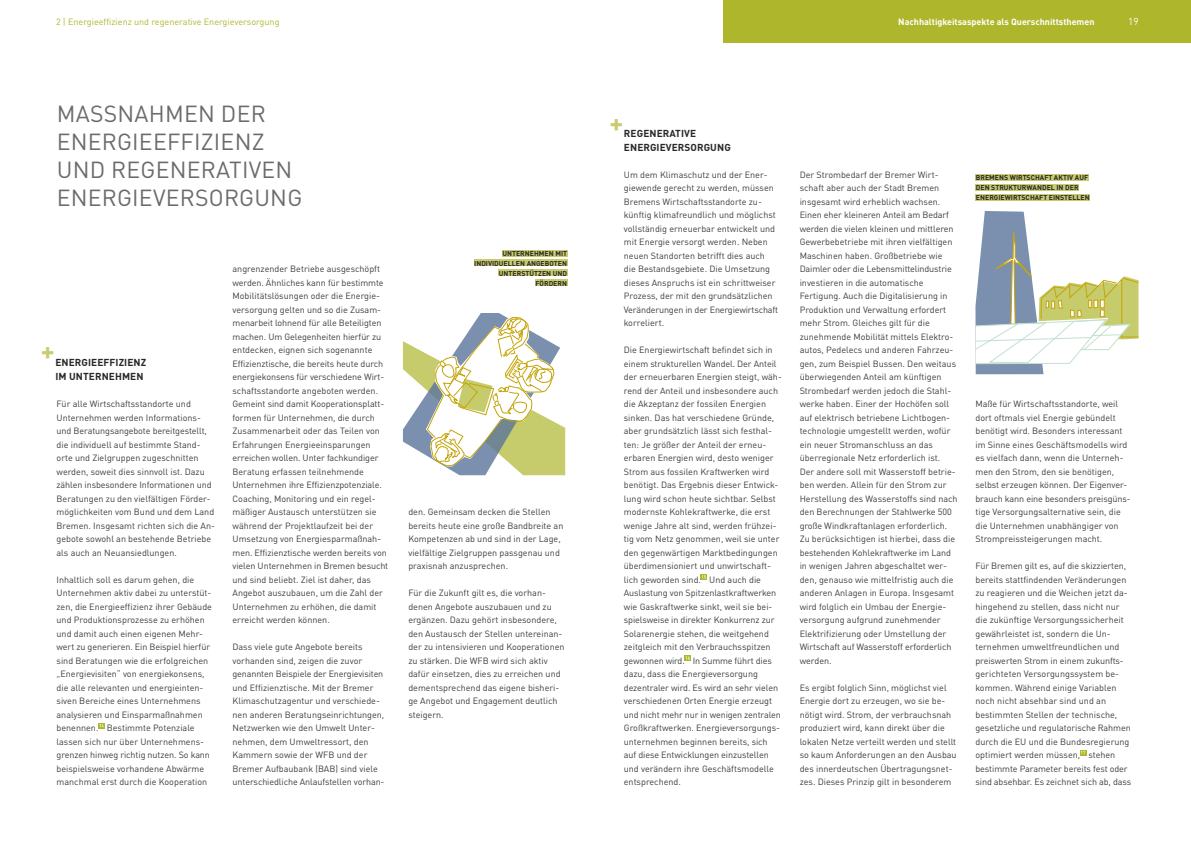
<style>
.page{position:relative;width:1191px;height:842px;background:#fff}
.page>*{position:absolute;margin:0;border:0;box-sizing:border-box;transform-origin:0 0}
.t1{font:700 25.4px "DINOT";color:#c9cb70}
.t2{font:23px/28px "DINOT";letter-spacing:.01em;color:#6b6b6a}
.t3{font:700 10px/14.2px "DINOT";letter-spacing:.01em;color:#282827}
.t4{font:10px "DINOT";color:#fff}
.t5{font:9px/13.5px "DINOT";color:#3c3c3b}
.t6{font:9px "DINOT";color:#aeb72b}
.t7{font:700 9px "DINOT";color:#fff}
.t8{font:700 7px/10px "DINOT";color:#282827;text-align:right}
</style>
<div class="page">
<div style="left:723px;top:0;width:468px;height:43px;background:#aeb72b"></div>
<div style="left:474px;top:260px;width:93px;height:6px;background:#c9cb70"></div>
<div style="left:502px;top:250px;width:65px;height:6px;background:#c9cb70"></div>
<div style="left:535px;top:280px;width:32px;height:6px;background:#c9cb70"></div>
<div style="left:498px;top:270px;width:69px;height:6px;background:#c9cb70"></div>
<div style="left:975px;top:174px;width:113px;height:7px;background:#c9cb70"></div>
<div style="left:975px;top:184px;width:104px;height:7px;background:#c9cb70"></div>
<div style="left:975px;top:194px;width:115px;height:7px;background:#c9cb70"></div>
<svg style="left:403px;top:313px;width:162px;height:162px"></svg>
<svg style="left:975px;top:211px;width:164px;height:164px"></svg>
<div style="left:1099px;top:309px;width:5px;height:8px;border:1px solid #c5a408"></div>
<svg style="left:98px;top:723px;width:7px;height:5px"></svg>
<svg style="left:701px;top:574px;width:6px;height:6px"></svg>
<div style="left:684px;top:655px;width:7px;height:6px;background:#aeb72b"></div>
<svg style="left:685px;top:656px;width:5px;height:4px"></svg>
<svg style="left:1080px;top:750px;width:6px;height:5px"></svg>
<p class="t6" style="left:56px;top:15px;width:225px">2 | Energieeffizienz und regenerative Energieversorgung</p>
<h2 class="t2" style="left:57px;top:99px;width:247px">MASSNAHMEN DER<br>ENERGIEEFFIZIENZ<br>UND REGENERATIVEN<br>ENERGIEVERSORGUNG</h2>
<h1 class="t1" style="left:41px;top:331px;width:15px">+</h1>
<p class="t3" style="left:55px;top:354px;width:92px">ENERGIEEFFIZIENZ<br>IM UNTERNEHMEN</p>
<p class="t5" style="left:57px;top:396px;width:160px">Für alle Wirtschaftsstandorte und Unternehmen werden Informations&shy;und Beratungsangebote bereitgestellt, die individuell auf bestimmte Stand&shy;orte und Zielgruppen zugeschnitten werden, soweit dies sinnvoll ist. Dazu zählen insbesondere Informationen und Beratungen zu den vielfältigen Förder&shy;möglichkeiten vom Bund und dem Land Bremen. Insgesamt richten sich die An&shy;gebote sowohl an bestehende Betriebe als auch an Neuansiedlungen.</p>
<p class="t5" style="left:57px;top:572px;width:157px">Inhaltlich soll es darum gehen, die Unternehmen aktiv dabei zu unterstüt&shy;zen, die Energieeffizienz ihrer Gebäude und Produktionsprozesse zu erhöhen und damit auch einen eigenen Mehr&shy;wert zu generieren. Ein Beispiel hierfür sind Beratungen wie die erfolgreichen „Energievisiten“ von energiekonsens, die alle relevanten und energieinten&shy;siven Bereiche eines Unternehmens analysieren und Einsparmaßnahmen benennen. Bestimmte Potenziale lassen sich nur über Unternehmens&shy;grenzen hinweg richtig nutzen. So kann beispielsweise vorhandene Abwärme manchmal erst durch die Kooperation</p>
<p class="t5" style="left:232px;top:261px;width:157px">angrenzender Betriebe ausgeschöpft werden. Ähnliches kann für bestimmte Mobilitätslösungen oder die Energie&shy;versorgung gelten und so die Zusam&shy;menarbeit lohnend für alle Beteiligten machen. Um Gelegenheiten hierfür zu entdecken, eignen sich sogenannte Effizienztische, die bereits heute durch energiekonsens für verschiedene Wirt&shy;schaftsstandorte angeboten werden.<br>Gemeint sind damit Kooperationsplatt&shy;formen für Unternehmen, die durch Zusammenarbeit oder das Teilen von Erfahrungen Energieeinsparungen erreichen wollen. Unter fachkundiger Beratung erfassen teilnehmende Unternehmen ihre Effizienzpotenziale.<br>Coaching, Monitoring und ein regel&shy;mäßiger Austausch unterstützen sie während der Projektlaufzeit bei der Umsetzung von Energiesparmaßnah&shy;men. Effizienztische werden bereits von vielen Unternehmen in Bremen besucht und sind beliebt. Ziel ist daher, das Angebot auszubauen, um die Zahl der Unternehmen zu erhöhen, die damit erreicht werden können.</p>
<p class="t5" style="left:232px;top:639px;width:153px">Dass viele gute Angebote bereits vorhanden sind, zeigen die zuvor genannten Beispiele der Energievisiten und Effizienztische. Mit der Bremer Klimaschutzagentur und verschiede&shy;nen anderen Beratungseinrichtungen, Netzwerken wie den Umwelt Unter&shy;nehmen, dem Umweltressort, den Kammern sowie der WFB und der Bremer Aufbaubank (BAB) sind viele unterschiedliche Anlaufstellen vorhan-</p>
<p class="t8" style="left:474px;top:248px;width:94px">UNTERNEHMEN MIT<br>INDIVIDUELLEN ANGEBOTEN<br>UNTERSTÜTZEN UND<br>FÖRDERN</p>
<p class="t5" style="left:408px;top:504px;width:157px">den. Gemeinsam decken die Stellen bereits heute eine große Bandbreite an Kompetenzen ab und sind in der Lage, vielfältige Zielgruppen passgenau und praxisnah anzusprechen.</p>
<p class="t5" style="left:408px;top:585px;width:158px">Für die Zukunft gilt es, die vorhan&shy;denen Angebote auszubauen und zu ergänzen. Dazu gehört insbesondere, den Austausch der Stellen untereinan&shy;der zu intensivieren und Kooperationen zu stärken. Die WFB wird sich aktiv dafür einsetzen, dies zu erreichen und dementsprechend das eigene bisheri&shy;ge Angebot und Engagement deutlich steigern.</p>
<p class="t7" style="left:898px;top:14px;width:198px">Nachhaltigkeitsaspekte als Querschnittsthemen</p>
<p class="t4" style="left:1128px;top:14px;width:12px">19</p>
<h1 class="t1" style="left:609px;top:103px;width:15px">+</h1>
<p class="t3" style="left:624px;top:126px;width:108px">REGENERATIVE<br>ENERGIEVERSORGUNG</p>
<p class="t5" style="left:624px;top:167px;width:156px">Um dem Klimaschutz und der Ener&shy;giewende gerecht zu werden, müssen Bremens Wirtschaftsstandorte zu&shy;künftig klimafreundlich und möglichst vollständig erneuerbar entwickelt und mit Energie versorgt werden. Neben neuen Standorten betrifft dies auch die Bestandsgebiete. Die Umsetzung dieses Anspruchs ist ein schrittweiser Prozess, der mit den grundsätzlichen Veränderungen in der Energiewirtschaft korreliert.</p>
<p class="t5" style="left:624px;top:342px;width:159px">Die Energiewirtschaft befindet sich in einem strukturellen Wandel. Der Anteil der erneuerbaren Energien steigt, wäh&shy;rend der Anteil und insbesondere auch die Akzeptanz der fossilen Energien sinken. Das hat verschiedene Gründe, aber grundsätzlich lässt sich festhal&shy;ten: Je größer der Anteil der erneu&shy;erbaren Energien wird, desto weniger Strom aus fossilen Kraftwerken wird benötigt. Das Ergebnis dieser Entwick&shy;lung wird schon heute sichtbar. Selbst modernste Kohlekraftwerke, die erst wenige Jahre alt sind, werden frühzei&shy;tig vom Netz genommen, weil sie unter den gegenwärtigen Marktbedingungen überdimensioniert und unwirtschaft&shy;lich geworden sind. Und auch die Auslastung von Spitzenlastkraftwerken wie Gaskraftwerke sinkt, weil sie bei&shy;spielsweise in direkter Konkurrenz zur Solarenergie stehen, die weitgehend zeitgleich mit den Verbrauchsspitzen gewonnen wird. In Summe führt dies dazu, dass die Energieversorgung dezentraler wird. Es wird an sehr vielen verschiedenen Orten Energie erzeugt und nicht mehr nur in wenigen zentralen Großkraftwerken. Energieversorgungs&shy;unternehmen beginnen bereits, sich auf diese Entwicklungen einzustellen und verändern ihre Geschäftsmodelle entsprechend.</p>
<p class="t5" style="left:799px;top:167px;width:159px">Der Strombedarf der Bremer Wirt&shy;schaft aber auch der Stadt Bremen insgesamt wird erheblich wachsen.<br>Einen eher kleineren Anteil am Bedarf werden die vielen kleinen und mittleren Gewerbebetriebe mit ihren vielfältigen Maschinen haben. Großbetriebe wie Daimler oder die Lebensmittelindustrie investieren in die automatische Fertigung. Auch die Digitalisierung in Produktion und Verwaltung erfordert mehr Strom. Gleiches gilt für die zunehmende Mobilität mittels Elektro&shy;autos, Pedelecs und anderen Fahrzeu&shy;gen, zum Beispiel Bussen. Den weitaus überwiegenden Anteil am künftigen Strombedarf werden jedoch die Stahl&shy;werke haben. Einer der Hochöfen soll auf elektrisch betriebene Lichtbogen&shy;technologie umgestellt werden, wofür ein neuer Stromanschluss an das überregionale Netz erforderlich ist.<br>Der andere soll mit Wasserstoff betrie&shy;ben werden. Allein für den Strom zur Herstellung des Wasserstoffs sind nach den Berechnungen der Stahlwerke 500 große Windkraftanlagen erforderlich.<br>Zu berücksichtigen ist hierbei, dass die bestehenden Kohlekraftwerke im Land in wenigen Jahren abgeschaltet wer&shy;den, genauso wie mittelfristig auch die anderen Anlagen in Europa. Insgesamt wird folglich ein Umbau der Energie&shy;versorgung aufgrund zunehmender Elektrifizierung oder Umstellung der Wirtschaft auf Wasserstoff erforderlich werden.</p>
<p class="t5" style="left:799px;top:680px;width:158px">Es ergibt folglich Sinn, möglichst viel Energie dort zu erzeugen, wo sie be&shy;nötigt wird. Strom, der verbrauchsnah produziert wird, kann direkt über die lokalen Netze verteilt werden und stellt so kaum Anforderungen an den Ausbau des innerdeutschen Übertragungsnet&shy;zes. Dieses Prinzip gilt in besonderem</p>
<p class="t8" style="left:976px;top:172px;width:115px;text-align:left">BREMENS WIRTSCHAFT AKTIV AUF<br>DEN STRUKTURWANDEL IN DER<br>ENERGIEWIRTSCHAFT EINSTELLEN</p>
<p class="t5" style="left:975px;top:396px;width:157px">Maße für Wirtschaftsstandorte, weil dort oftmals viel Energie gebündelt benötigt wird. Besonders interessant im Sinne eines Geschäftsmodells wird es vielfach dann, wenn die Unterneh&shy;men den Strom, den sie benötigen, selbst erzeugen können. Der Eigenver&shy;brauch kann eine besonders preisgüns&shy;tige Versorgungsalternative sein, die die Unternehmen unabhängiger von Strompreissteigerungen macht.</p>
<p class="t5" style="left:975px;top:558px;width:157px">Für Bremen gilt es, auf die skizzierten, bereits stattfindenden Veränderungen zu reagieren und die Weichen jetzt da&shy;hingehend zu stellen, dass nicht nur die zukünftige Versorgungssicherheit gewährleistet ist, sondern die Un&shy;ternehmen umweltfreundlichen und preiswerten Strom in einem zukunfts&shy;gerichteten Versorgungssystem be&shy;kommen. Während einige Variablen noch nicht absehbar sind und an bestimmten Stellen der technische, gesetzliche und regulatorische Rahmen durch die EU und die Bundesregierung optimiert werden müssen, stehen bestimmte Parameter bereits fest oder sind absehbar. Es zeichnet sich ab, dass</p>
</div>
